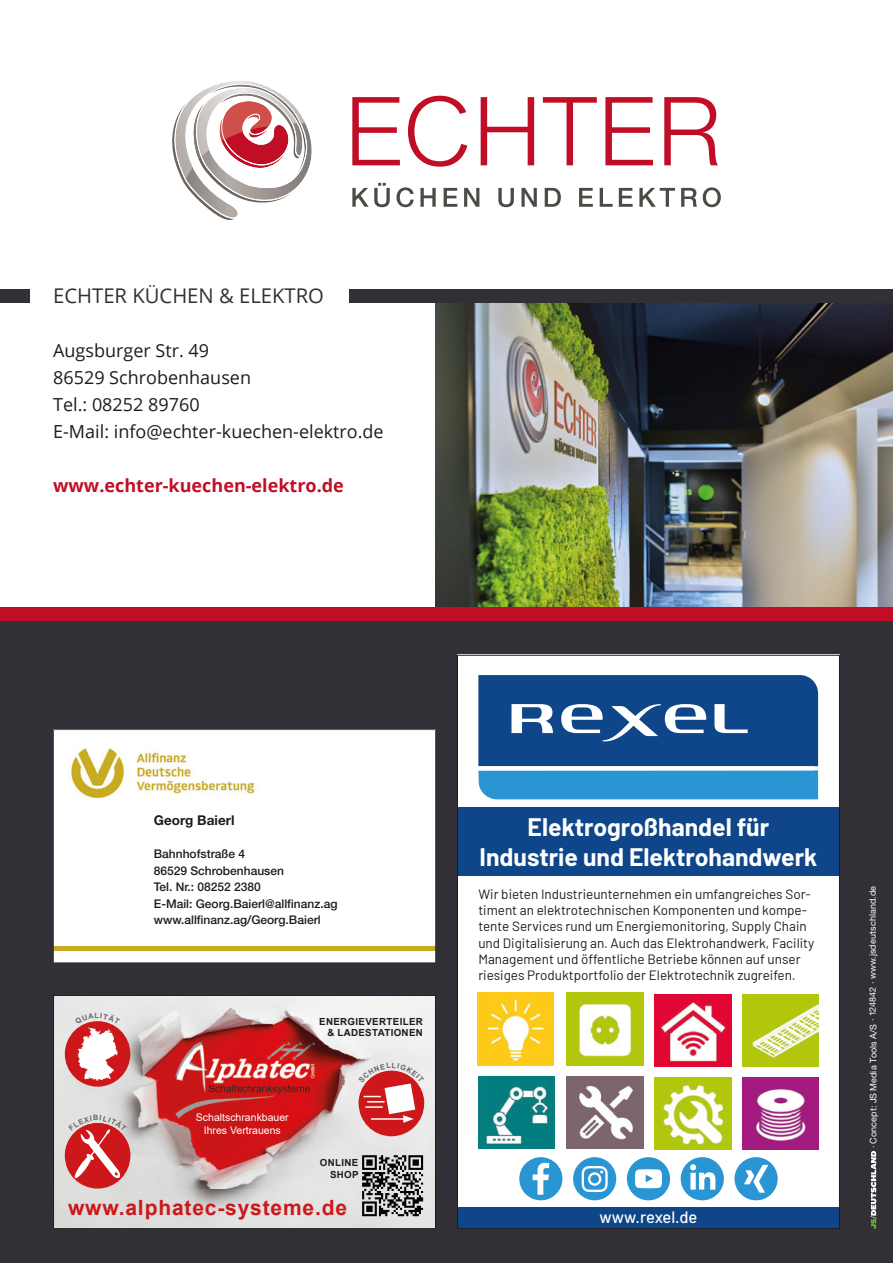
<style>
.page{position:relative;width:893px;height:1263px;background:#fff}
.page>*{position:absolute;margin:0;border:0;box-sizing:border-box;transform-origin:0 0}
.t1{font:700 24.75px/29.7px "Barlow";color:#fff;text-align:center}
.t2{font:700 21px "Arial";letter-spacing:.04em;color:#cd171a}
.Copy{font:20.25px "Open Sans";color:#323036}
.Copy-2{font:18px "Open Sans";color:#1d1d1b}
.Copy-3{font:700 18px "Open Sans";color:#c10e27}
.t3{font:500 16.5px "Barlow";color:#fff}
.t4{font:13.5px/16.2px "Barlow";color:#1d1d1b}
.t5{font:700 13.5px "Helvetica Neue LT Pro";color:#1d1d1b}
.t6{font:500 12px/16.5px "Helvetica Neue LT Pro";color:#1d1d1b}
.t7{font:10.5px "Arial";color:#fff}
.t8{font:700 9.75px/11.7px "Arial";letter-spacing:.035em;color:#1d1d1b;text-align:right}
.t9{font:9px "Helvetica Neue LT Std";letter-spacing:.01em;color:#fff}
</style>
<div class="page">
<div style="left:0;top:621px;width:893px;height:642px;background:#323036"></div>
<svg style="left:870px;top:1151px;width:7px;height:78px"></svg>
<svg style="left:53px;top:729px;width:383px;height:234px"></svg>
<img style="left:55px;top:997px;width:379px;height:230px">
<div style="left:65px;top:1123px;width:65px;height:65px;background:#cd171a;border-radius:50%"></div>
<div style="left:359px;top:1071px;width:65px;height:65px;background:#cd171a;border-radius:50%"></div>
<div style="left:65px;top:1021px;width:65px;height:66px;background:#cd171a;border-radius:50%"></div>
<svg style="left:362px;top:1155px;width:61px;height:61px;background:#737473"></svg>
<svg style="left:448px;top:1241px;width:6px;height:6px"></svg>
<div style="left:53px;top:995px;width:383px;height:234px;border:1px solid #1d1d1b"></div>
<div style="left:457px;top:655px;width:383px;height:574px;background:#fff"></div>
<div style="left:457px;top:807px;width:383px;height:69px;background:#0e4689"></div>
<svg style="left:478px;top:675px;width:340px;height:124px;background:#316da7"></svg>
<svg style="left:519px;top:1157px;width:43px;height:43px"></svg>
<svg style="left:573px;top:1157px;width:43px;height:43px"></svg>
<svg style="left:627px;top:1157px;width:43px;height:43px"></svg>
<svg style="left:681px;top:1157px;width:43px;height:43px"></svg>
<svg style="left:734px;top:1157px;width:44px;height:43px"></svg>
<div style="left:457px;top:1208px;width:383px;height:21px;background:#0e4689"></div>
<img style="left:477px;top:993px;width:77px;height:72px">
<img style="left:566px;top:993px;width:77px;height:72px">
<img style="left:655px;top:994px;width:76px;height:72px">
<img style="left:742px;top:1078px;width:77px;height:72px">
<img style="left:742px;top:994px;width:77px;height:72px">
<img style="left:478px;top:1076px;width:77px;height:72px">
<img style="left:566px;top:1076px;width:77px;height:72px">
<img style="left:655px;top:1078px;width:76px;height:72px">
<img style="left:436px;top:303px;width:457px;height:305px">
<svg style="left:352px;top:97px;width:48px;height:68px"></svg>
<svg style="left:481px;top:97px;width:53px;height:68px"></svg>
<svg style="left:543px;top:97px;width:54px;height:68px"></svg>
<svg style="left:605px;top:97px;width:48px;height:68px"></svg>
<svg style="left:664px;top:97px;width:54px;height:68px"></svg>
<svg style="left:352px;top:183px;width:38px;height:24px"></svg>
<svg style="left:396px;top:187px;width:18px;height:20px"></svg>
<svg style="left:420px;top:188px;width:16px;height:19px"></svg>
<svg style="left:444px;top:188px;width:13px;height:19px"></svg>
<svg style="left:464px;top:188px;width:15px;height:19px"></svg>
<svg style="left:498px;top:188px;width:16px;height:19px"></svg>
<svg style="left:521px;top:188px;width:16px;height:19px"></svg>
<svg style="left:545px;top:188px;width:16px;height:19px"></svg>
<svg style="left:579px;top:188px;width:14px;height:19px"></svg>
<svg style="left:600px;top:188px;width:13px;height:19px"></svg>
<svg style="left:619px;top:188px;width:14px;height:19px"></svg>
<svg style="left:639px;top:188px;width:36px;height:19px"></svg>
<svg style="left:681px;top:188px;width:16px;height:19px"></svg>
<svg style="left:703px;top:187px;width:18px;height:20px"></svg>
<svg style="left:408px;top:96px;width:59px;height:71px"></svg>
<svg style="left:172px;top:81px;width:140px;height:139px"></svg>
<div style="left:0;top:608px;width:893px;height:13px;background:#c10e27"></div>
<div style="left:350px;top:290px;width:543px;height:13px;background:#323036"></div>
<div style="left:0;top:290px;width:30px;height:13px;background:#323036"></div>
<svg style="left:65px;top:1115px;width:65px;height:64px"></svg>
<svg style="left:358px;top:1063px;width:66px;height:60px"></svg>
<svg style="left:75px;top:1013px;width:45px;height:68px"></svg>
<p class="Copy" style="left:53px;top:282px;width:272px">ECHTER KÜCHEN &amp; ELEKTRO</p>
<p class="Copy-2" style="left:53px;top:338px;width:157px">Augsburger Str. 49</p>
<p class="Copy-2" style="left:53px;top:365px;width:199px">86529 Schrobenhausen</p>
<p class="Copy-2" style="left:53px;top:392px;width:148px">Tel.: 08252 89760</p>
<p class="Copy-2" style="left:53px;top:419px;width:332px">E-Mail: info@echter-kuechen-elektro.de</p>
<p class="Copy-3" style="left:53px;top:473px;width:292px">www.echter-kuechen-elektro.de</p>
<p class="t5" style="left:154px;top:812px;width:82px">Georg Baierl</p>
<p class="t6" style="left:154px;top:845px;width:185px">Bahnhofstraße 4<br>86529 Schrobenhausen<br>Tel. Nr.: 08252 2380<br>E-Mail: Georg.Baierl@allfinanz.ag www.allfinanz.ag/Georg.Baierl</p>
<p class="t7" style="left:196px;top:1110px;width:94px">Schaltschrankbauer</p>
<p class="t7" style="left:204px;top:1123px;width:79px">Ihres Vertrauens</p>
<p class="t8" style="left:319px;top:1015px;width:105px">ENERGIEVERTEILER &amp; LADESTATIONEN</p>
<p class="t8" style="left:320px;top:1156px;width:40px">ONLINE<br>SHOP</p>
<p class="t2" style="left:68px;top:1193px;width:281px">www.alphatec-systeme.de</p>
<p class="t1" style="left:480px;top:811px;width:339px">Elektrogroßhandel für<br>Industrie und Elektrohandwerk</p>
<p class="t4" style="left:478px;top:885px;width:338px">Wir bieten Industrieunternehmen ein umfangreiches Sor&shy;timent an elektrotechnischen Komponenten und kompe&shy;tente Services rund um Energiemonitoring, Supply Chain und Digitalisierung an. Auch das Elektrohandwerk, Facility Management und öffentliche Betriebe können auf unser riesiges Produktportfolio der Elektrotechnik zugreifen.</p>
<p class="t3" style="left:599px;top:1205px;width:99px">www.rexel.de</p>
<p class="t9" style="left:867px;top:1148px;width:264px;rotate:-90deg">· Concept: JS Media Tools A/S · 124842 · www.jsdeutschland.de</p>
</div>
